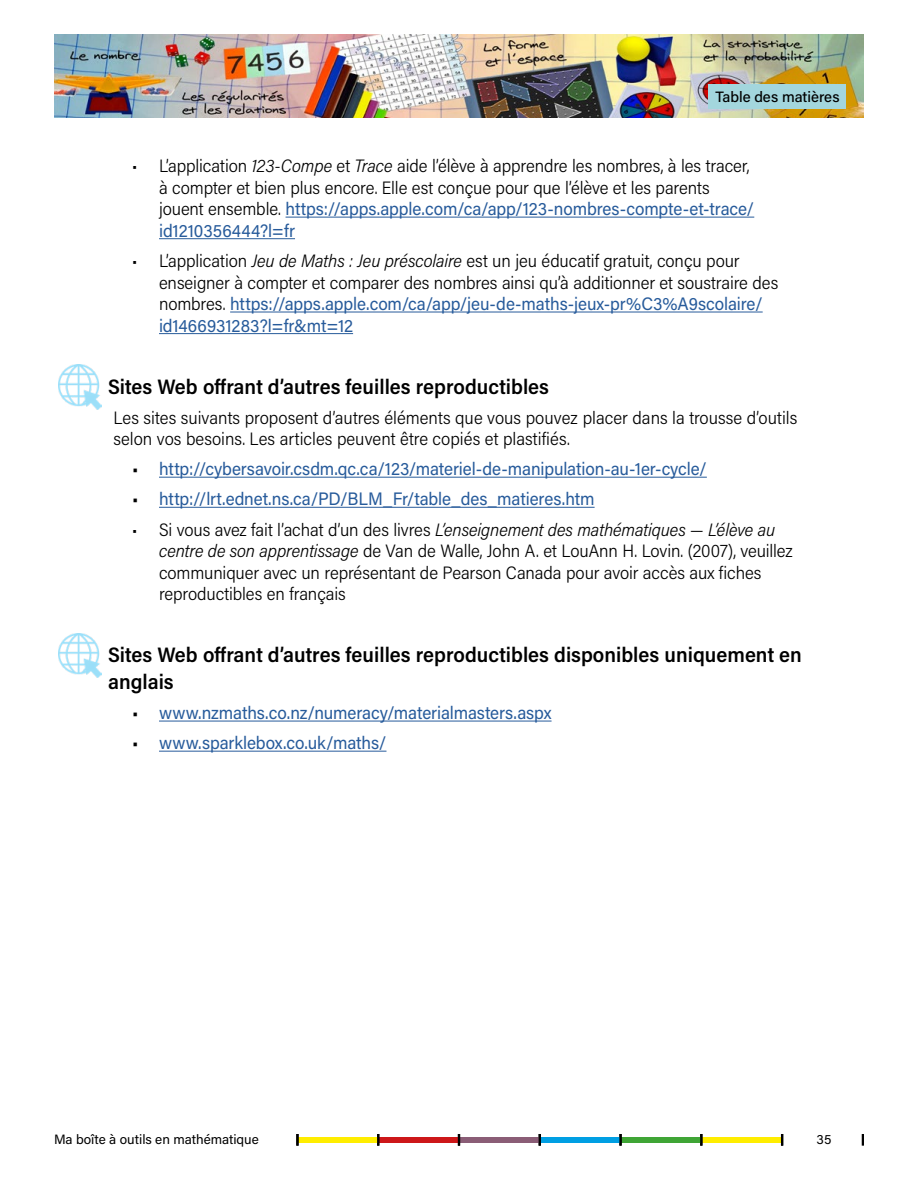
<style>
.page{position:relative;width:918px;height:1188px;background:#fff}
.page>*{position:absolute;margin:0;border:0;box-sizing:border-box;transform-origin:0 0}
.t1{font:21px/27px "Acumin Variable Concept";letter-spacing:.02em;color:#000}
.t2{font:18px/21.6px "Acumin Variable Concept";letter-spacing:-.025em;color:#000}
.t3{font:18px/21.6px "Acumin Pro";letter-spacing:-.005em;color:#275b9b;scale:.95 1}
.t4{font:15px "Acumin Variable Concept";letter-spacing:.03em;color:#000}
.t5{font:13.5px "Acumin Pro";color:#000}
.s1{font-family:"Acumin Variable Concept";color:#000}
.s2{color:#000}
</style>
<div class="page">
<svg style="left:862px;top:1134px;width:2px;height:12px"></svg>
<div style="left:702px;top:1137px;width:80px;height:6px;background:#ffed00"></div>
<svg style="left:781px;top:1134px;width:2px;height:12px"></svg>
<div style="left:621px;top:1137px;width:80px;height:6px;background:#3fa535"></div>
<svg style="left:700px;top:1134px;width:2px;height:12px"></svg>
<div style="left:540px;top:1137px;width:81px;height:6px;background:#009fe3"></div>
<svg style="left:619px;top:1134px;width:3px;height:12px"></svg>
<div style="left:459px;top:1137px;width:81px;height:6px;background:#8a5d76"></div>
<svg style="left:539px;top:1134px;width:2px;height:12px"></svg>
<div style="left:378px;top:1137px;width:81px;height:6px;background:#cd1719"></div>
<svg style="left:458px;top:1134px;width:2px;height:12px"></svg>
<div style="left:298px;top:1137px;width:80px;height:6px;background:#ffed00"></div>
<svg style="left:377px;top:1134px;width:2px;height:12px"></svg>
<svg style="left:296px;top:1134px;width:3px;height:12px"></svg>
<img style="left:54px;top:34px;width:810px;height:84px">
<div style="left:709px;top:84px;width:137px;height:25px;background:#a3d6dd"></div>
<hr style="left:286px;top:217px;width:468px;height:1px;background:#275b9b">
<hr style="left:159px;top:238px;width:136px;height:1px;background:#275b9b">
<hr style="left:230px;top:312px;width:533px;height:1px;background:#275b9b">
<hr style="left:159px;top:333px;width:194px;height:1px;background:#275b9b">
<hr style="left:159px;top:477px;width:548px;height:1px;background:#275b9b">
<hr style="left:159px;top:507px;width:436px;height:1px;background:#275b9b">
<hr style="left:159px;top:721px;width:393px;height:1px;background:#275b9b">
<hr style="left:159px;top:751px;width:227px;height:1px;background:#275b9b">
<img style="left:59px;top:365px;width:43px;height:44px">
<img style="left:59px;top:633px;width:43px;height:45px">
<p class="t4" style="left:715px;top:86px;width:125px">Table des matières</p>
<p class="t2" style="left:159px;top:154px;width:592px;text-indent:-27px">• L’application 123-Compe et Trace aide l’élève à apprendre les nombres, à les tracer, à compter et bien plus encore. Elle est conçue pour que l’élève et les parents</p>
<p class="t3" style="left:159px;top:197px;width:628px"><span class="s1">jouent ensemble.</span> https://apps.apple.com/ca/app/123-nombres-compte-et-trace/ id1210356444?l=fr</p>
<p class="t2" style="left:159px;top:249px;width:621px;text-indent:-27px">• L’application Jeu de Maths : Jeu préscolaire est un jeu éducatif gratuit, conçu pour enseigner à compter et comparer des nombres ainsi qu’à additionner et soustraire des</p>
<p class="t3" style="left:159px;top:292px;width:637px"><span class="s1">nombres.</span> https://apps.apple.com/ca/app/jeu-de-maths-jeux-pr%C3%A9scolaire/ id1466931283?l=fr&amp;mt=12</p>
<p class="t1" style="left:108px;top:372px;width:442px">Sites Web offrant d’autres feuilles reproductibles</p>
<p class="t2" style="left:113px;top:406px;width:686px">Les sites suivants proposent d’autres éléments que vous pouvez placer dans la trousse d’outils selon vos besoins. Les articles peuvent être copiés et plastifiés.</p>
<p class="t3" style="left:132px;top:458px;width:607px"><span class="s2">•</span> http://cybersavoir.csdm.qc.ca/123/materiel-de-manipulation-au-1er-cycle/</p>
<p class="t3" style="left:132px;top:488px;width:488px"><span class="s2">•</span> http://lrt.ednet.ns.ca/PD/BLM_Fr/table_des_matieres.htm</p>
<p class="t2" style="left:159px;top:518px;width:636px;text-indent:-27px">• Si vous avez fait l’achat d’un des livres L’enseignement des mathématiques — L’élève au centre de son apprentissage de Van de Walle, John A. et LouAnn H. Lovin. (2007), veuillez communiquer avec un représentant de Pearson Canada pour avoir accès aux fiches reproductibles en français</p>
<p class="t1" style="left:108px;top:641px;width:695px">Sites Web offrant d’autres feuilles reproductibles disponibles uniquement en anglais</p>
<p class="t3" style="left:132px;top:701px;width:443px"><span class="s2">•</span> www.nzmaths.co.nz/numeracy/materialmasters.aspx</p>
<p class="t3" style="left:132px;top:732px;width:269px"><span class="s2">•</span> www.sparklebox.co.uk/maths/</p>
<p class="t5" style="left:54px;top:1130px;width:206px">Ma boîte à outils en mathématique</p>
<p class="t5" style="left:817px;top:1130px;width:16px">35</p>
</div>
